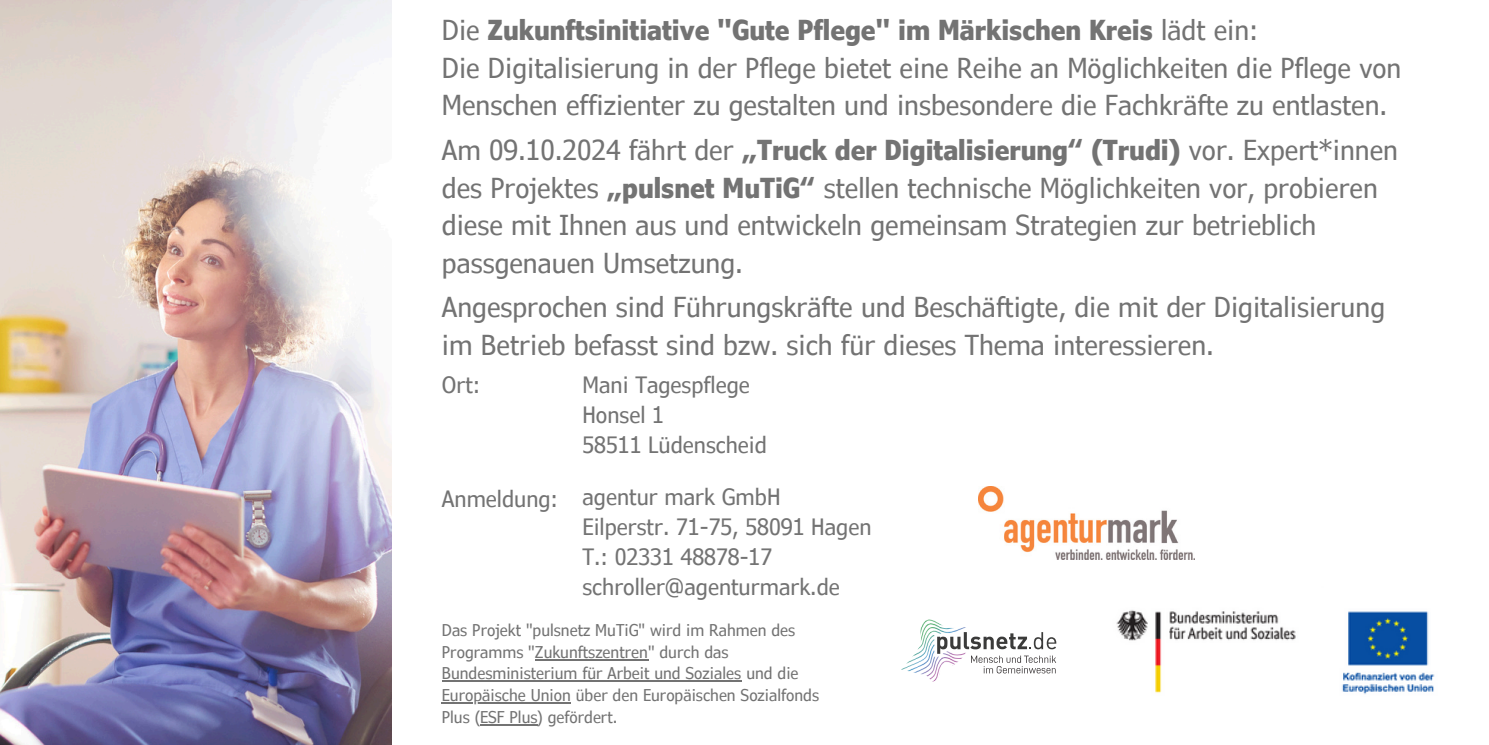
<style>
.page{position:relative;width:1489px;height:745px;background:#fff}
.page>*{position:absolute;margin:0;border:0;box-sizing:border-box;transform-origin:0 0}
.t1{font:condensed 27.5px/37.5px "Verdana Pro";color:#737373}
.t2{font:condensed 22.5px/30px "Verdana Pro";color:#737373}
.t3{font:condensed 16.25px/21.8px "Verdana Pro";color:#737373}
.s1{font-weight:700}
</style>
<div class="page">
<img style="left:0;top:0;width:391px;height:744px">
<svg style="left:901px;top:619px;width:155px;height:62px"></svg>
<img style="left:1116px;top:610px;width:319px;height:84px">
<img style="left:978px;top:486px;width:216px;height:73px">
<hr style="left:535px;top:658px;width:113px;height:2px;background:#737373">
<hr style="left:442px;top:680px;width:299px;height:1px;background:#737373">
<hr style="left:442px;top:702px;width:129px;height:1px;background:#737373">
<hr style="left:480px;top:723px;width:58px;height:2px;background:#737373">
<h2 class="t1" style="left:442px;top:11px;width:961px">Die <span class="s1">Zukunftsinitiative "Gute Pflege" im Märkischen Kreis</span> lädt ein:<br>Die Digitalisierung in der Pflege bietet eine Reihe an Möglichkeiten die Pflege von<br>Menschen effizienter zu gestalten und insbesondere die Fachkräfte zu entlasten.</h2>
<h2 class="t1" style="left:442px;top:130px;width:958px">Am 09.10.2024 fährt der <span class="s1">„Truck der Digitalisierung“ (Trudi)</span> vor. Expert*innen des Projektes <span class="s1">„pulsnet MuTiG“</span> stellen technische Möglichkeiten vor, probieren diese mit Ihnen aus und entwickeln gemeinsam Strategien zur betrieblich passgenauen Umsetzung.</h2>
<p class="t1" style="left:442px;top:287px;width:945px">Angesprochen sind Führungskräfte und Beschäftigte, die mit der Digitalisierung im Betrieb befasst sind bzw. sich für dieses Thema interessieren.</p>
<p class="t2" style="left:582px;top:368px;width:186px">Mani Tagespflege<br>Honsel 1<br>58511 Lüdenscheid</p>
<p class="t2" style="left:582px;top:481px;width:291px">agentur mark GmbH<br>Eilperstr. 71-75, 58091 Hagen<br>T.: 02331 48878-17 schroller@agenturmark.de</p>
<h2 class="t2" style="left:442px;top:369px;width:40px">Ort:</h2>
<p class="t2" style="left:442px;top:483px;width:118px">Anmeldung:</p>
<h1 class="t3" style="left:442px;top:618px;width:358px">Das Projekt "pulsnetz MuTiG" wird im Rahmen des<br>Programms "Zukunftszentren" durch das<br>Bundesministerium für Arbeit und Soziales und die</h1>
<h2 class="t3" style="left:442px;top:683px;width:379px">Europäische Union über den Europäischen Sozialfonds<br>Plus (ESF Plus) gefördert.</h2>
</div>
